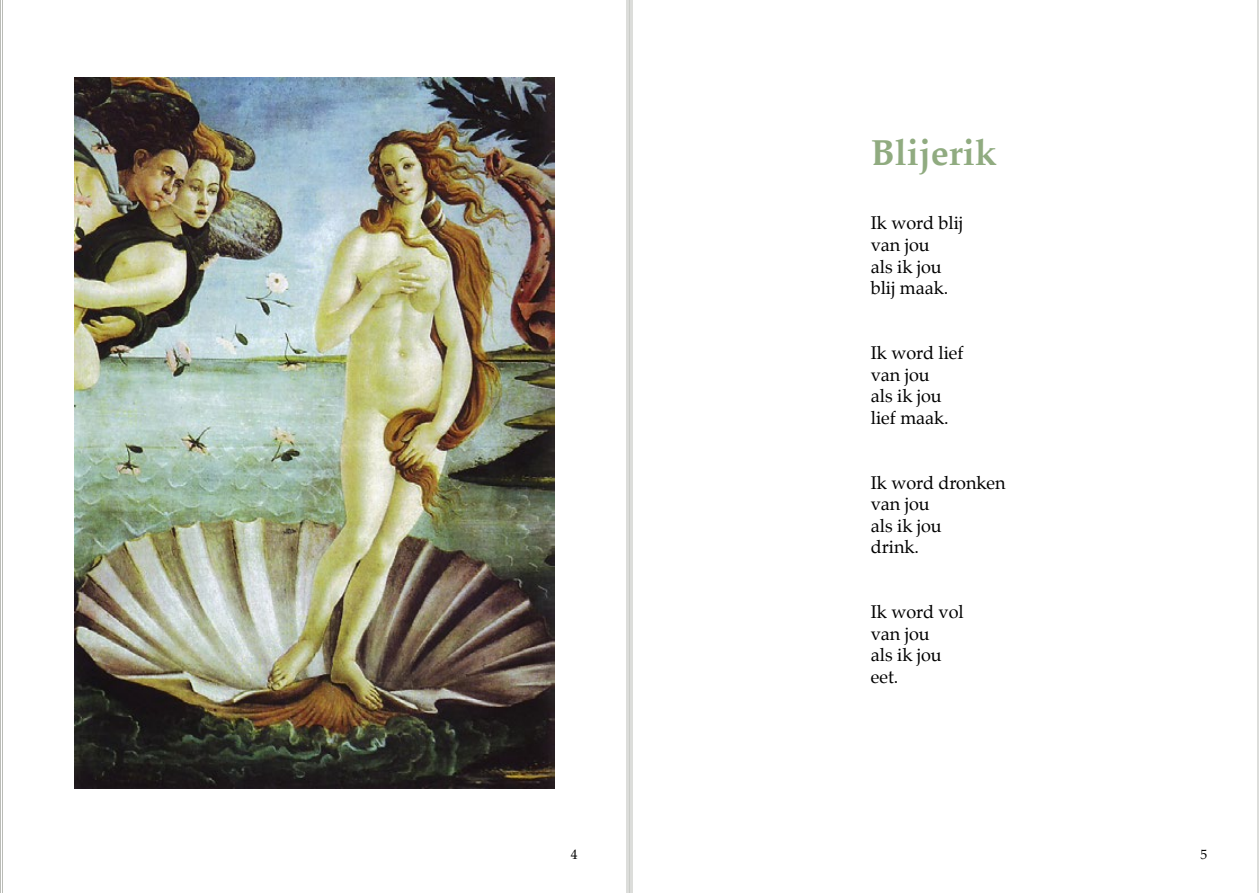
<style>
.page{position:relative;width:1259px;height:893px;background:#fff}
.page>*{position:absolute;margin:0;border:0;box-sizing:border-box;transform-origin:0 0}
.t1{font:700 36px "Palatino";color:#90ab80}
.t2{font:18px/21.6px "Palatino";color:#000}
.t3{font:13.5px "Palatino";color:#000}
</style>
<div class="page">
<hr style="left:2px;top:0;width:1px;height:893px;background:#babcb7">
<hr style="left:0;top:0;width:1px;height:893px;background:#babcb7">
<hr style="left:631px;top:0;width:1px;height:893px;background:#babcb7">
<hr style="left:629px;top:0;width:1px;height:893px;background:#babcb7">
<hr style="left:1258px;top:0;width:1px;height:893px;background:#babcb7">
<hr style="left:1257px;top:0;width:1px;height:893px;background:#babcb7">
<hr style="left:628px;top:0;width:1px;height:893px;background:#babcb7">
<hr style="left:626px;top:0;width:1px;height:893px;background:#babcb7">
<img style="left:75px;top:77px;width:480px;height:711px">
<h1 class="t1" style="left:870px;top:122px;width:127px">Blijerik</h1>
<p class="t2" style="left:870px;top:212px;width:94px">Ik word blij van jou<br>als ik jou blij maak.</p>
<p class="t2" style="left:870px;top:342px;width:94px">Ik word lief van jou<br>als ik jou lief maak.</p>
<p class="t2" style="left:870px;top:472px;width:136px">Ik word dronken van jou<br>als ik jou<br>drink.</p>
<p class="t2" style="left:870px;top:601px;width:94px">Ik word vol van jou<br>als ik jou eet.</p>
<p class="t3" style="left:571px;top:843px;width:8px">4</p>
<p class="t3" style="left:1200px;top:843px;width:8px">5</p>
</div>
